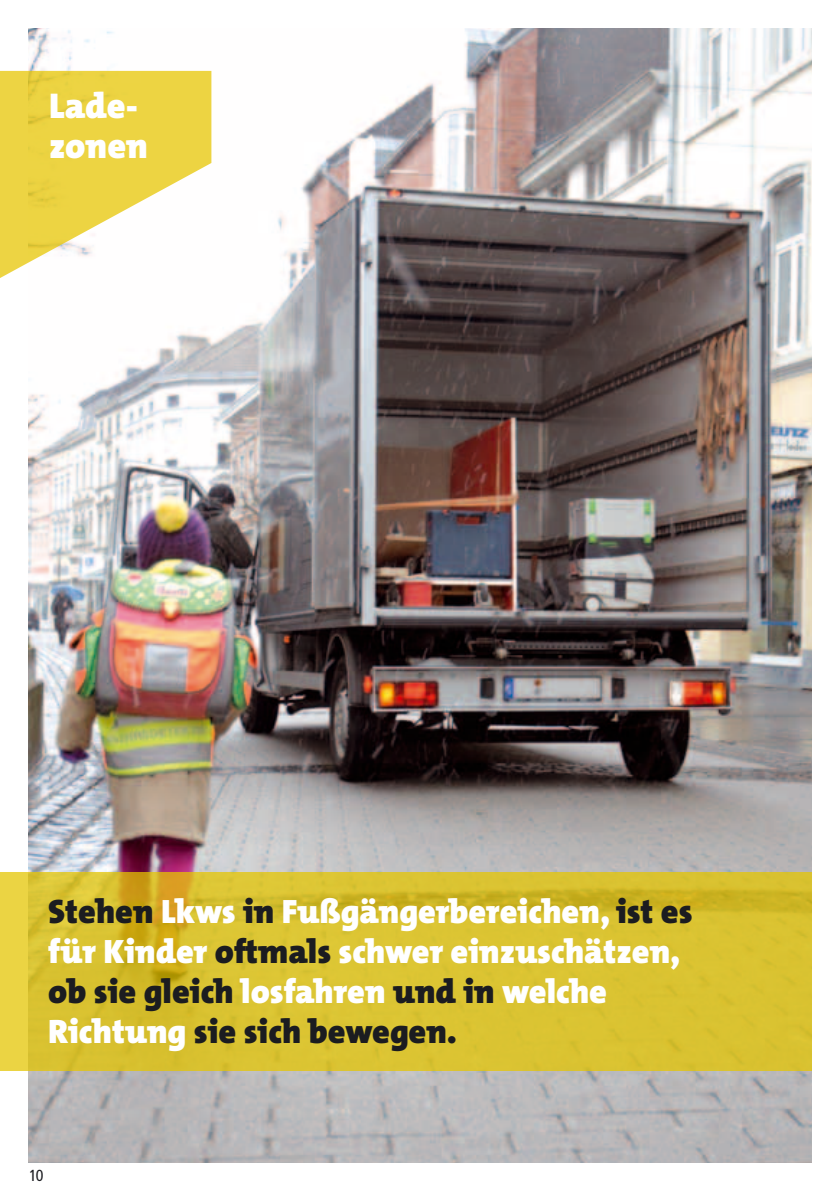
<style>
.page{position:relative;width:840px;height:1191px;background:#fff}
.page>*{position:absolute;margin:0;border:0;box-sizing:border-box;transform-origin:0 0}
.t1{font:900 36px/40px "The Mix";color:#fff}
.t2{font:900 34px/40px "The Mix";color:#fff}
.t3{font:16px "Transit";color:#1b1c20}
.s1{color:#1b1c20}
</style>
<div class="page">
<img style="left:28px;top:28px;width:783px;height:1134px">
<svg style="left:0;top:872px;width:811px;height:199px;fill:#dac331"></svg>
<svg style="left:0;top:71px;width:211px;height:216px;fill:#edd442"></svg>
<p class="t1" style="left:49px;top:85px;width:100px">Lade&shy;zonen</p>
<p class="t2" style="left:48px;top:891px;width:645px"><span class="s1">Stehen</span> Lkws <span class="s1">in</span> Fußgängerbereichen, <span class="s1">ist es </span>für Kinder <span class="s1">oftmals</span> schwer einzuschätzen, <span class="s1">ob sie gleich</span> losfahren <span class="s1">und in</span> welche Richtung <span class="s1">sie sich bewegen.</span></p>
<p class="t3" style="left:29px;top:1166px;width:16px">10</p>
</div>
